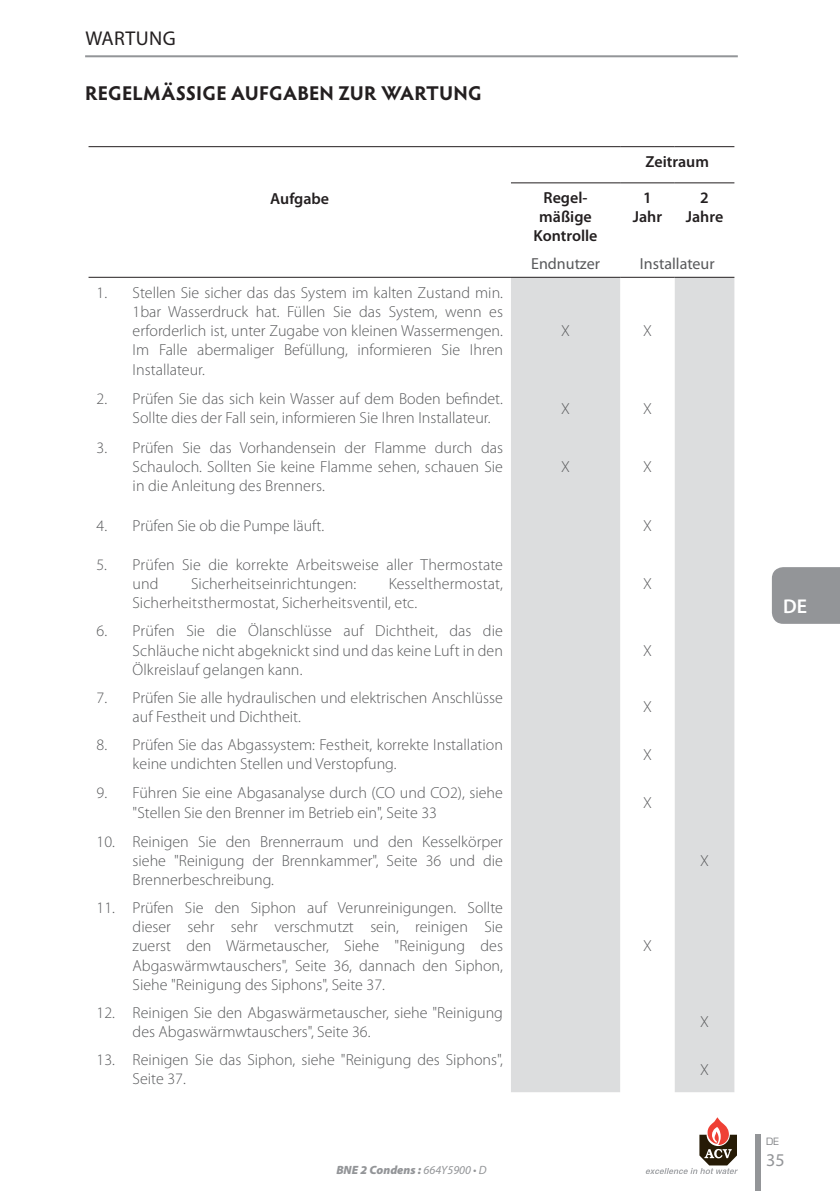
<style>
.page{position:relative;width:840px;height:1191px;background:#fff}
.page>*{position:absolute;margin:0;border:0;box-sizing:border-box;transform-origin:0 0}
.t1{font:700 20px "Hypatia Sans Pro";letter-spacing:.01em;color:#231f20}
.t2{font:20px "Myriad Pro";letter-spacing:.02em;color:#231f20}
.t3{font:600 20px "Myriad Pro";color:#fff}
.t4{font:18px "Myriad Pro";color:#939598}
.t5{font:300 16px/19.2px "Myriad Pro";color:#58595b}
.t6{font:600 16px/19.2px "Myriad Pro";color:#231f20;text-align:center}
.t7{font:16px "Myriad Pro";color:#58595b}
.t8{font:italic 900 12px "Myriad Pro";color:#939598}
.t9{font:9.8px "Eurostile LT Std";color:#808285}
.s1{font-weight:400}
</style>
<div class="page">
<div style="left:771px;top:567px;width:68px;height:57px;background:#939598"></div>
<hr style="left:85px;top:55px;width:652px;height:2px;background:#939598">
<svg style="left:511px;top:278px;width:223px;height:814px;fill:#dcddde"></svg>
<hr style="left:88px;top:146px;width:422px;height:1px;background:#231f20">
<hr style="left:88px;top:277px;width:422px;height:1px;background:#231f20">
<hr style="left:510px;top:146px;width:109px;height:1px;background:#231f20">
<hr style="left:619px;top:146px;width:55px;height:1px;background:#231f20">
<hr style="left:674px;top:146px;width:60px;height:1px;background:#231f20">
<hr style="left:510px;top:182px;width:109px;height:1px;background:#231f20">
<hr style="left:619px;top:182px;width:55px;height:1px;background:#231f20">
<hr style="left:674px;top:182px;width:60px;height:1px;background:#231f20">
<hr style="left:510px;top:277px;width:109px;height:1px;background:#231f20">
<hr style="left:619px;top:277px;width:55px;height:1px;background:#231f20">
<hr style="left:674px;top:277px;width:60px;height:1px;background:#231f20">
<svg style="left:645px;top:1117px;width:92px;height:57px"></svg>
<div style="left:754px;top:1134px;width:6px;height:57px;background:#939598"></div>
<p class="t2" style="left:85px;top:26px;width:92px">WARTUNG</p>
<p class="t1" style="left:85px;top:79px;width:398px">REGELMÄSSIGE AUFGABEN ZUR WARTUNG</p>
<p class="t6" style="left:270px;top:189px;width:60px">Aufgabe</p>
<p class="t5" style="left:132px;top:283px;width:371px;text-align:justify;text-indent:-36px">1. Stellen Sie sicher das das System im kalten Zustand min.<br>1bar Wasserdruck hat. Füllen Sie das System, wenn es erforderlich ist, unter Zugabe von kleinen Wassermengen.<br>Im Falle abermaliger Befüllung, informieren Sie Ihren Installateur.</p>
<p class="t6" style="left:645px;top:151px;width:65px">Zeitraum</p>
<p class="t6" style="left:533px;top:187px;width:65px">Regel&shy;mäßige<br>Kontrolle</p>
<p class="t6" style="left:632px;top:187px;width:31px">1<br>Jahr</p>
<p class="t6" style="left:685px;top:187px;width:39px">2<br>Jahre</p>
<p class="t7" style="left:531px;top:254px;width:70px">Endnutzer</p>
<p class="t7" style="left:639px;top:254px;width:76px">Installateur</p>
<p class="t5" style="left:561px;top:321px;width:10px">X</p>
<p class="t5" style="left:642px;top:321px;width:10px">X</p>
<p class="t5" style="left:132px;top:389px;width:371px;text-indent:-36px">2. Prüfen Sie das sich kein Wasser auf dem Boden befindet.<br>Sollte dies der Fall sein, informieren Sie Ihren Installateur.</p>
<p class="t5" style="left:561px;top:398px;width:10px">X</p>
<p class="t5" style="left:642px;top:398px;width:10px">X</p>
<p class="t5" style="left:132px;top:437px;width:371px;text-align:justify;text-indent:-36px">3. Prüfen Sie das Vorhandensein der Flamme durch das Schauloch. Sollten Sie keine Flamme sehen, schauen Sie in die Anleitung des Brenners.</p>
<p class="t5" style="left:561px;top:457px;width:10px">X</p>
<p class="t5" style="left:642px;top:457px;width:10px">X</p>
<p class="t5" style="left:96px;top:515px;width:229px">4. Prüfen Sie ob die Pumpe läuft.</p>
<p class="t5" style="left:642px;top:515px;width:10px">X</p>
<p class="t5" style="left:132px;top:555px;width:371px;text-indent:-36px">5. Prüfen Sie die korrekte Arbeitsweise aller Thermostate und</p>
<p class="t5" style="left:132px;top:574px;width:371px;text-indent:256px">Kesselthermostat,<br>Sicherheitsthermostat, Sicherheitsventil, etc.</p>
<p class="t5" style="left:642px;top:574px;width:10px">X</p>
<p class="t5" style="left:132px;top:621px;width:371px;text-align:justify;text-indent:-36px">6. Prüfen Sie die Ölanschlüsse auf Dichtheit, das die Schläuche nicht abgeknickt sind und das keine Luft in den Ölkreislauf gelangen kann.</p>
<p class="t5" style="left:191px;top:574px;width:166px">Sicherheitseinrichtungen:</p>
<p class="t5" style="left:642px;top:640px;width:10px">X</p>
<p class="t5" style="left:132px;top:688px;width:371px;text-indent:-36px">7. Prüfen Sie alle hydraulischen und elektrischen Anschlüsse auf Festheit und Dichtheit.</p>
<p class="t5" style="left:642px;top:697px;width:10px">X</p>
<p class="t5" style="left:132px;top:735px;width:371px;text-indent:-36px">8. Prüfen Sie das Abgassystem: Festheit, korrekte Installation keine undichten Stellen und Verstopfung.</p>
<p class="t5" style="left:642px;top:744px;width:10px">X</p>
<p class="t5" style="left:132px;top:783px;width:371px;text-indent:-36px">9. Führen Sie eine Abgasanalyse durch (CO und CO2), siehe "Stellen Sie den Brenner im Betrieb ein", Seite 33</p>
<p class="t5" style="left:642px;top:793px;width:10px">X</p>
<p class="t5" style="left:132px;top:831px;width:371px;text-align:justify;text-indent:-36px">10. Reinigen Sie den Brennerraum und den Kesselkörper siehe "Reinigung der Brennkammer", Seite 36 und die Brennerbeschreibung.</p>
<p class="t5" style="left:132px;top:898px;width:371px;text-align:justify;text-indent:-36px">11. Prüfen Sie den Siphon auf Verunreinigungen. Sollte dieser sehr sehr verschmutzt sein, reinigen Sie zuerst den Wärmetauscher, Siehe "Reinigung des Abgaswärmwtauschers", Seite 36, dannach den Siphon, Siehe "Reinigung des Siphons", Seite 37.</p>
<p class="t5" style="left:642px;top:936px;width:10px">X</p>
<p class="t5" style="left:699px;top:850px;width:10px">X</p>
<p class="t5" style="left:132px;top:1002px;width:371px;text-indent:-36px">12. Reinigen Sie den Abgaswärmetauscher, siehe "Reinigung des Abgaswärmwtauschers", Seite 36.</p>
<p class="t5" style="left:699px;top:1012px;width:10px">X</p>
<p class="t5" style="left:132px;top:1050px;width:371px;text-indent:-36px">13. Reinigen Sie das Siphon, siehe "Reinigung des Siphons",<br>Seite 37.</p>
<p class="t5" style="left:699px;top:1059px;width:10px">X</p>
<p class="t8" style="left:336px;top:1162px;width:152px">BNE 2 Condens : <span class="s1">664Y5900 • D</span></p>
<p class="t3" style="left:782px;top:593px;width:25px">DE</p>
<p class="t9" style="left:765px;top:1135px;width:14px">de</p>
<p class="t4" style="left:765px;top:1149px;width:20px">35</p>
</div>
